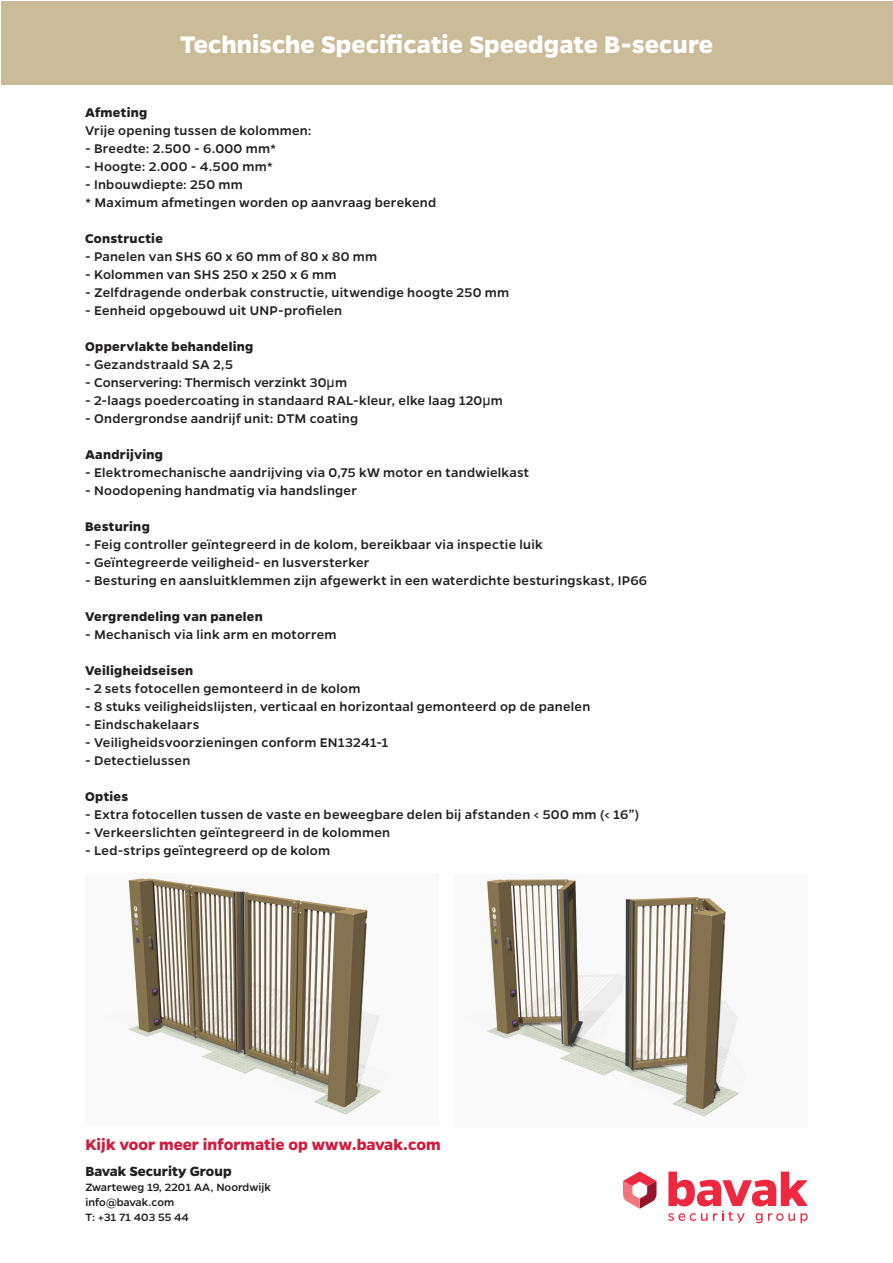
<style>
.page{position:relative;width:893px;height:1263px;background:#fff}
.page>*{position:absolute;margin:0;border:0;box-sizing:border-box;transform-origin:0 0}
.t1{font:700 27px "Gentona";color:#fff}
.KIJK_VOOR_MEER_URL{font:700 17.25px "Gentona";color:#ce1d41}
.KIJK_VOOR_MEER_URL-2{font:700 15px "Gentona";color:#231f20}
.t2{font:500 14.25px "Gentona";letter-spacing:.02em;color:#231f20}
.t3{font:700 14.25px "Gentona";letter-spacing:.02em;color:#231f20}
.t4{font:500 14.25px "Gentona";color:#231f20}
.KIJK_VOOR_MEER_URL-3{font:500 12px/15px "Gentona";letter-spacing:.005em;color:#231f20}
.s1{font-family:"Arial Narrow";font-weight:400}
</style>
<div class="page">
<div style="left:1px;top:1px;width:891px;height:83px;background:#cbbc99"></div>
<svg style="left:668px;top:1171px;width:140px;height:52px"></svg>
<svg style="left:623px;top:1171px;width:33px;height:38px"></svg>
<img style="left:128px;top:878px;width:253px;height:237px">
<img style="left:486px;top:879px;width:253px;height:238px">
<p class="t1" style="left:180px;top:29px;width:534px">Technische Specificatie Speedgate B-secure</p>
<p class="t3" style="left:85px;top:104px;width:64px">Afmeting</p>
<p class="t2" style="left:85px;top:122px;width:228px">Vrije opening tussen de kolommen:</p>
<p class="t2" style="left:85px;top:140px;width:193px">- Breedte: 2.500 - 6.000 mm*</p>
<p class="t2" style="left:85px;top:158px;width:189px">- Hoogte: 2.000 - 4.500 mm*</p>
<p class="t2" style="left:85px;top:176px;width:159px">- Inbouwdiepte: 250 mm</p>
<p class="t2" style="left:85px;top:194px;width:353px">* Maximum afmetingen worden op aanvraag berekend</p>
<p class="t3" style="left:85px;top:230px;width:79px">Constructie</p>
<p class="t2" style="left:85px;top:248px;width:294px">- Panelen van SHS 60 x 60 mm of 80 x 80 mm</p>
<p class="t2" style="left:85px;top:266px;width:253px">- Kolommen van SHS 250 x 250 x 6 mm</p>
<p class="t2" style="left:85px;top:284px;width:426px">- Zelfdragende onderbak constructie, uitwendige hoogte 250 mm</p>
<p class="t2" style="left:85px;top:302px;width:259px">- Eenheid opgebouwd uit UNP-profielen</p>
<p class="t3" style="left:85px;top:338px;width:170px">Oppervlakte behandeling</p>
<p class="t2" style="left:85px;top:356px;width:149px">- Gezandstraald SA 2,5</p>
<p class="t4" style="left:85px;top:374px;width:264px">- Conservering: Thermisch verzinkt 30<span class="s1">µ</span>m</p>
<p class="t2" style="left:85px;top:392px;width:419px">- 2-laags poedercoating in standaard RAL-kleur, elke laag 120<span class="s1">µ</span>m</p>
<p class="t2" style="left:85px;top:410px;width:275px">- Ondergrondse aandrijf unit: DTM coating</p>
<p class="t3" style="left:85px;top:446px;width:80px">Aandrijving</p>
<p class="t2" style="left:85px;top:464px;width:446px">- Elektromechanische aandrijving via 0,75 kW motor en tandwielkast</p>
<p class="t2" style="left:85px;top:482px;width:273px">- Noodopening handmatig via handslinger</p>
<p class="t3" style="left:85px;top:518px;width:66px">Besturing</p>
<p class="t2" style="left:85px;top:536px;width:459px">- Feig controller geïntegreerd in de kolom, bereikbaar via inspectie luik</p>
<p class="t2" style="left:85px;top:554px;width:286px">- Geïntegreerde veiligheid- en lusversterker</p>
<p class="t2" style="left:85px;top:572px;width:564px">- Besturing en aansluitklemmen zijn afgewerkt in een waterdichte besturingskast, IP66</p>
<p class="t3" style="left:85px;top:608px;width:179px">Vergrendeling van panelen</p>
<p class="t2" style="left:85px;top:626px;width:253px">- Mechanisch via link arm en motorrem</p>
<p class="t3" style="left:85px;top:662px;width:110px">Veiligheidseisen</p>
<p class="t2" style="left:85px;top:680px;width:277px">- 2 sets fotocellen gemonteerd in de kolom</p>
<p class="t2" style="left:85px;top:698px;width:507px">- 8 stuks veiligheidslijsten, verticaal en horizontaal gemonteerd op de panelen</p>
<p class="t2" style="left:85px;top:716px;width:116px">- Eindschakelaars</p>
<p class="t2" style="left:85px;top:734px;width:305px">- Veiligheidsvoorzieningen conform EN13241-1</p>
<p class="t2" style="left:85px;top:752px;width:107px">- Detectielussen</p>
<p class="t3" style="left:85px;top:788px;width:45px">Opties</p>
<p class="t2" style="left:85px;top:806px;width:556px">- Extra fotocellen tussen de vaste en beweegbare delen bij afstanden &lt; 500 mm (&lt; 16”)</p>
<p class="t2" style="left:85px;top:824px;width:307px">- Verkeerslichten geïntegreerd in de kolommen</p>
<p class="t2" style="left:85px;top:842px;width:247px">- Led-strips geïntegreerd op de kolom</p>
<p class="KIJK_VOOR_MEER_URL" style="left:85px;top:1135px;width:357px">Kijk voor meer informatie op www.bavak.com</p>
<p class="KIJK_VOOR_MEER_URL-2" style="left:85px;top:1162px;width:148px">Bavak Security Group</p>
<p class="KIJK_VOOR_MEER_URL-3" style="left:85px;top:1179px;width:187px">Zwarteweg 19, 2201 AA, Noordwijk info@bavak.com<br>T: +31 71 403 55 44</p>
</div>
